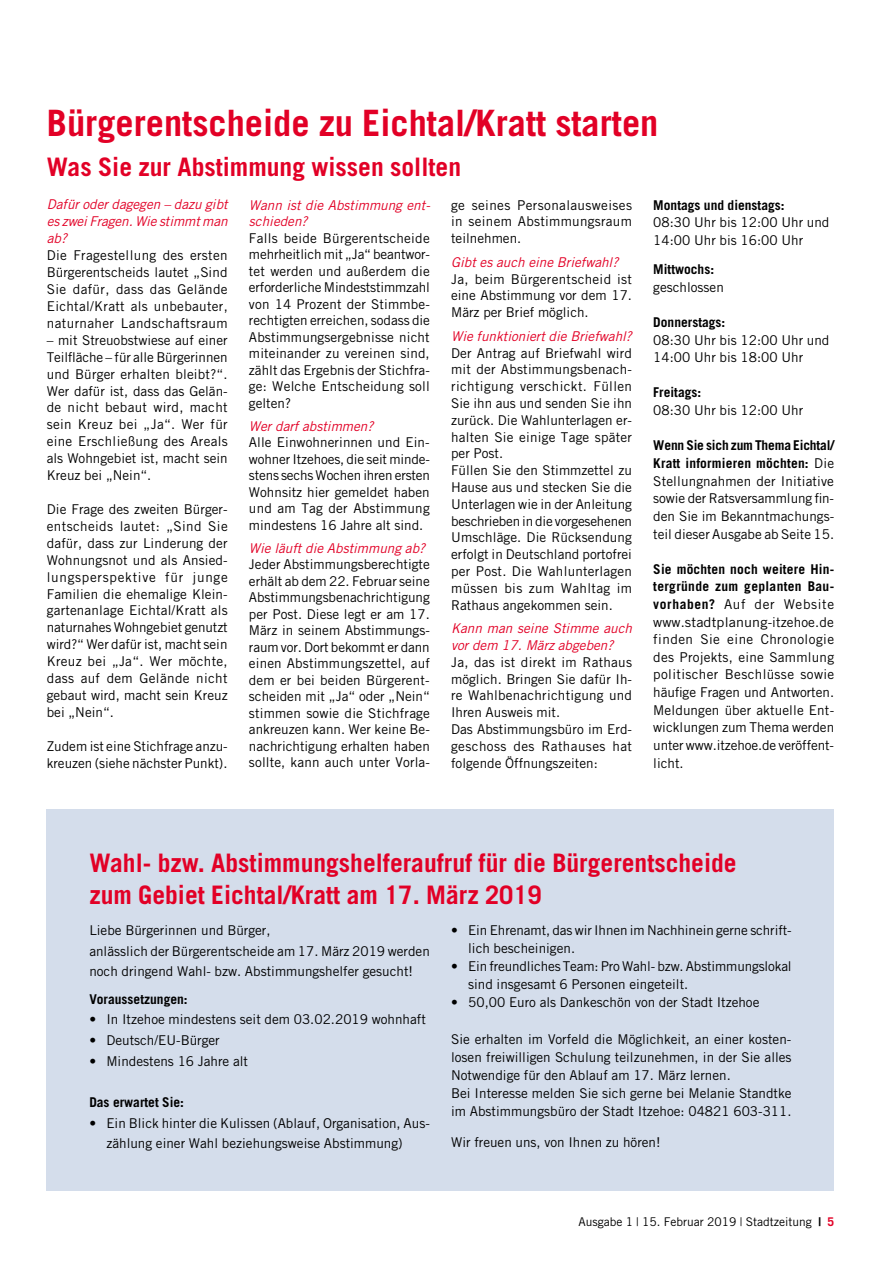
<style>
.page{position:relative;width:881px;height:1263px;background:#fff}
.page>*{position:absolute;margin:0;border:0;box-sizing:border-box;transform-origin:0 0}
.t1{font:700 36.3px "Trade Gothic LT";color:#e20026}
.t2{font:700 25.5px/32.5px "Trade Gothic LT";color:#e20026}
.t3{font:13.5px/16.5px "Trade Gothic LT";color:#000}
.t4{font:italic 13.5px/17px "Trade Gothic LT";color:#e20026}
.t5{font:700 13.5px "Trade Gothic LT";color:#000}
.t6{font:12px "Trade Gothic LT";color:#000}
.s1{font-weight:700}
.s2{font-weight:700;color:#e20026}
</style>
<div class="page">
<div style="left:47px;top:809px;width:786px;height:382px;background:#d4ddeb"></div>
<h1 class="t1" style="left:47px;top:101px;width:613px">Bürgerentscheide zu Eichtal/Kratt starten</h1>
<h2 class="t2" style="left:47px;top:150px;width:415px">Was Sie zur Abstimmung wissen sollten</h2>
<p class="t4" style="left:47px;top:196px;width:182px;text-align:justify">Dafür oder dagegen – dazu gibt es zwei Fragen. Wie stimmt man ab?</p>
<p class="t3" style="left:47px;top:247px;width:182px;line-height:17px;text-align:justify">Die Fragestellung des ersten Bürgerentscheids lautet „Sind Sie dafür, dass das Gelände Eichtal/Kratt als unbebauter, naturnaher Landschaftsraum</p>
<p class="t3" style="left:47px;top:331px;width:182px;line-height:17px;text-align:justify">– mit Streuobstwiese auf einer Teilfläche – für alle Bürgerinnen und Bürger erhalten bleibt?“.<br>Wer dafür ist, dass das Gelän&shy;de nicht bebaut wird, macht sein Kreuz bei „Ja“. Wer für eine Erschließung des Areals als Wohngebiet ist, macht sein Kreuz bei „Nein“.</p>
<p class="t3" style="left:47px;top:500px;width:182px;line-height:17px;text-align:justify">Die Frage des zweiten Bürger&shy;entscheids lautet: „Sind Sie dafür, dass zur Linderung der Wohnungsnot und als Ansied&shy;lungsperspektive für junge Familien die ehemalige Klein&shy;gartenanlage Eichtal/Kratt als naturnahes Wohngebiet genutzt wird?“ Wer dafür ist, macht sein Kreuz bei „Ja“. Wer möchte, dass auf dem Gelände nicht gebaut wird, macht sein Kreuz bei „Nein“.</p>
<p class="t3" style="left:47px;top:737px;width:182px;line-height:17px">Zudem ist eine Stichfrage anzu&shy;kreuzen (siehe nächster Punkt).</p>
<p class="t5" style="left:653px;top:196px;width:133px">Montags und dienstags:</p>
<p class="t3" style="left:653px;top:213px;width:177px;line-height:17.7px">08:30 Uhr bis 12:00 Uhr und<br>14:00 Uhr bis 16:00 Uhr</p>
<p class="t5" style="left:653px;top:261px;width:62px">Mittwochs:</p>
<p class="t3" style="left:653px;top:278px;width:72px">geschlossen</p>
<p class="t5" style="left:653px;top:314px;width:73px">Donnerstags:</p>
<p class="t3" style="left:653px;top:331px;width:177px;line-height:17.7px">08:30 Uhr bis 12:00 Uhr und<br>14:00 Uhr bis 18:00 Uhr</p>
<p class="t5" style="left:653px;top:384px;width:49px">Freitags:</p>
<p class="t3" style="left:653px;top:402px;width:151px">08:30 Uhr bis 12:00 Uhr</p>
<p class="t3" style="left:653px;top:437px;width:182px;line-height:17.7px;text-align:justify"><span class="s1">Wenn Sie sich zum Thema Eichtal/ Kratt informieren möchten:</span> Die Stellungnahmen der Initiative sowie der Ratsversammlung fin&shy;den Sie im Bekanntmachungs&shy;teil dieser Ausgabe ab Seite 15.</p>
<p class="t3" style="left:653px;top:560px;width:182px;line-height:17.5px;text-align:justify"><span class="s1">Sie möchten noch weitere Hin&shy;tergründe zum geplanten Bau&shy;vorhaben?</span> Auf der Website www.stadtplanung-itzehoe.de finden Sie eine Chronologie des Projekts, eine Sammlung politischer Beschlüsse sowie häufige Fragen und Antworten.<br>Meldungen über aktuelle Ent&shy;wicklungen zum Thema werden unter www.itzehoe.de veröffent&shy;licht.</p>
<p class="t4" style="left:249px;top:196px;width:183px;line-height:16.5px">Wann ist die Abstimmung ent&shy;schieden?</p>
<p class="t3" style="left:249px;top:229px;width:182px;text-align:justify">Falls beide Bürgerentscheide mehrheitlich mit „Ja“ beantwor&shy;tet werden und außerdem die erforderliche Mindeststimmzahl von 14 Prozent der Stimmbe&shy;rechtigten erreichen, sodass die Abstimmungsergebnisse nicht miteinander zu vereinen sind, zählt das Ergebnis der Stichfra&shy;ge: Welche Entscheidung soll gelten?</p>
<p class="t4" style="left:249px;top:417px;width:126px">Wer darf abstimmen?</p>
<p class="t3" style="left:249px;top:434px;width:182px;text-align:justify">Alle Einwohnerinnen und Ein&shy;wohner Itzehoes, die seit minde&shy;stens sechs Wochen ihren ersten Wohnsitz hier gemeldet haben und am Tag der Abstimmung mindestens 16 Jahre alt sind.</p>
<p class="t4" style="left:249px;top:539px;width:178px">Wie läuft die Abstimmung ab?</p>
<p class="t3" style="left:249px;top:556px;width:182px;text-align:justify">Jeder Abstimmungsberechtigte erhält ab dem 22. Februar seine Abstimmungsbenachrichtigung per Post. Diese legt er am 17.<br>März in seinem Abstimmungs&shy;raum vor. Dort bekommt er dann einen Abstimmungszettel, auf dem er bei beiden Bürgerent&shy;scheiden mit „Ja“ oder „Nein“ stimmen sowie die Stichfrage ankreuzen kann. Wer keine Be&shy;nachrichtigung erhalten haben sollte, kann auch unter Vorla-</p>
<p class="t3" style="left:451px;top:196px;width:182px;text-align:justify">ge seines Personalausweises in seinem Abstimmungsraum teilnehmen.</p>
<p class="t4" style="left:451px;top:253px;width:169px">Gibt es auch eine Briefwahl?</p>
<p class="t3" style="left:451px;top:270px;width:182px;text-align:justify">Ja, beim Bürgerentscheid ist eine Abstimmung vor dem 17.<br>März per Brief möglich.</p>
<p class="t4" style="left:451px;top:327px;width:182px">Wie funktioniert die Briefwahl?</p>
<p class="t3" style="left:451px;top:344px;width:182px">Der Antrag auf Briefwahl wird mit der Abstimmungsbenach&shy;richtigung verschickt. Füllen<br>Sie ihn aus und senden Sie ihn zurück. Die Wahlunterlagen er&shy;halten Sie einige Tage später per Post.<br>Füllen Sie den Stimmzettel zu<br>Hause aus und stecken Sie die<br>Unterlagen wie in der Anleitung beschrieben in die vorgesehenen<br>Umschläge. Die Rücksendung erfolgt in Deutschland portofrei per Post. Die Wahlunterlagen müssen bis zum Wahltag im<br>Rathaus angekommen sein.</p>
<p class="t4" style="left:451px;top:620px;width:182px">Kann man seine Stimme auch vor dem 17. März abgeben?</p>
<p class="t3" style="left:451px;top:653px;width:182px">Ja, das ist direkt im Rathaus möglich. Bringen Sie dafür Ih&shy;re Wahlbenachrichtigung und<br>Ihren Ausweis mit.<br>Das Abstimmungsbüro im Erd&shy;geschoss des Rathauses hat folgende Öffnungszeiten:</p>
<h2 class="t2" style="left:89px;top:846px;width:648px">Wahl- bzw. Abstimmungshelferaufruf für die Bürgerentscheide zum Gebiet Eichtal/Kratt am 17. März 2019</h2>
<p class="t3" style="left:89px;top:920px;width:342px;line-height:20.7px">Liebe Bürgerinnen und Bürger,<br>anlässlich der Bürgerentscheide am 17. März 2019 werden noch dringend Wahl- bzw. Abstimmungshelfer gesucht!</p>
<p class="t5" style="left:89px;top:990px;width:100px">Voraussetzungen:</p>
<p class="t3" style="left:89px;top:1011px;width:338px">• In Itzehoe mindestens seit dem 03.02.2019 wohnhaft</p>
<p class="t3" style="left:89px;top:1032px;width:132px">• Deutsch/EU-Bürger</p>
<p class="t3" style="left:89px;top:1052px;width:160px">• Mindestens 16 Jahre alt</p>
<p class="t5" style="left:89px;top:1094px;width:96px">Das erwartet Sie:</p>
<p class="t3" style="left:106px;top:1112px;width:325px;line-height:20.7px;text-indent:-17px">• Ein Blick hinter die Kulissen (Ablauf, Organisation, Aus&shy;zählung einer Wahl beziehungsweise Abstimmung)</p>
<p class="t3" style="left:468px;top:921px;width:325px;line-height:18.1px;text-indent:-17px">• Ein Ehrenamt, das wir Ihnen im Nachhinein gerne schrift&shy;lich bescheinigen.</p>
<p class="t3" style="left:468px;top:957px;width:325px;line-height:18.1px;text-indent:-17px">• Ein freundliches Team: Pro Wahl- bzw. Abstimmungslokal sind insgesamt 6 Personen eingeteilt.</p>
<p class="t3" style="left:451px;top:994px;width:310px">• 50,00 Euro als Dankeschön von der Stadt Itzehoe</p>
<p class="t3" style="left:451px;top:1029px;width:342px;line-height:18.1px">Sie erhalten im Vorfeld die Möglichkeit, an einer kosten&shy;losen freiwilligen Schulung teilzunehmen, in der Sie alles Notwendige für den Ablauf am 17. März lernen.<br>Bei Interesse melden Sie sich gerne bei Melanie Standtke im Abstimmungsbüro der Stadt Itzehoe: 04821 603-311.</p>
<p class="t3" style="left:451px;top:1134px;width:211px">Wir freuen uns, von Ihnen zu hören!</p>
<p class="t6" style="left:578px;top:1214px;width:257px">Ausgabe 1 | 15. Februar 2019 | Stadtzeitung <span class="s1">|</span> <span class="s2">5</span></p>
</div>
